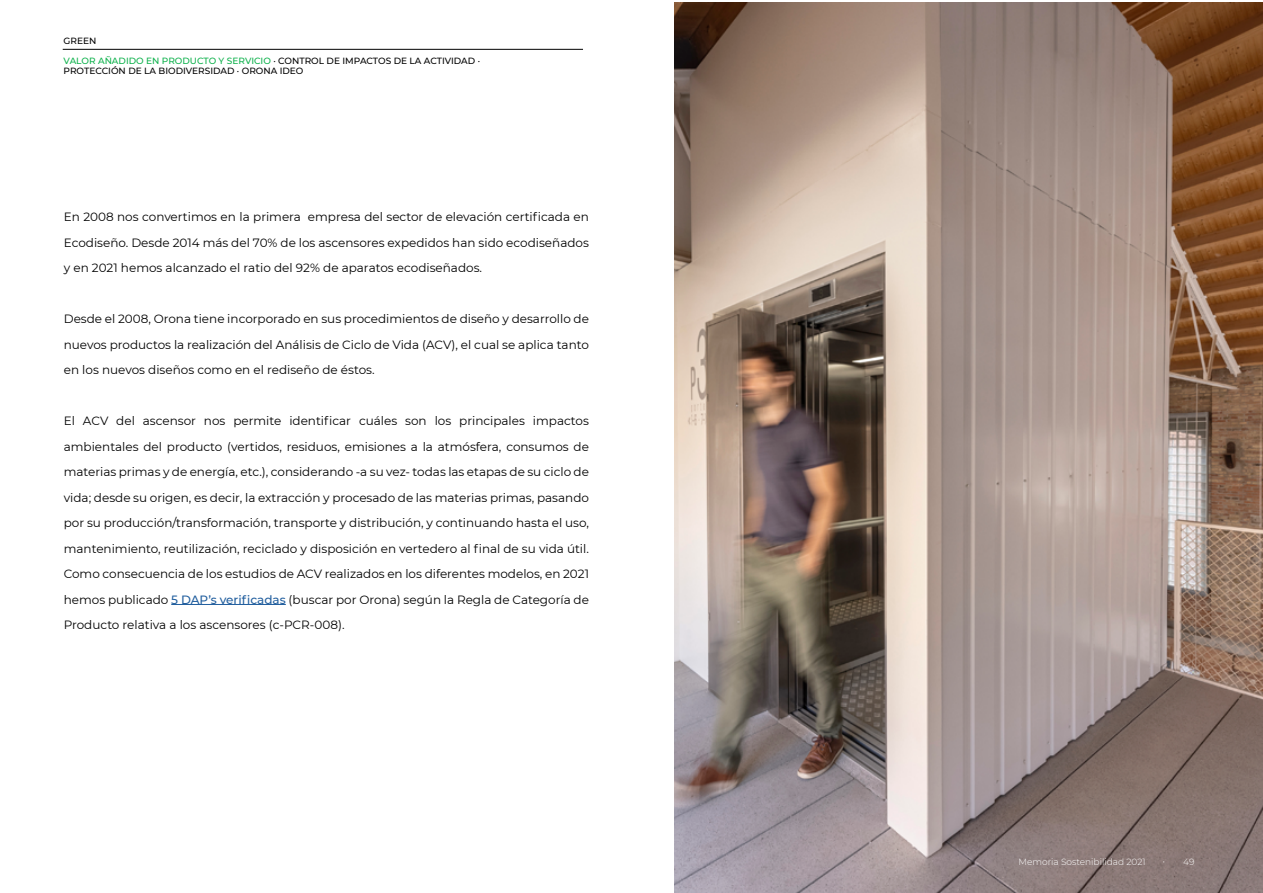
<style>
.page{position:relative;width:1263px;height:893px;background:#fff}
.page>*{position:absolute;margin:0;border:0;box-sizing:border-box;transform-origin:0 0}
.t1{font:12px/25.5px "Montserrat";color:#000;text-align:justify}
.t2{font:500 9px/10.8px "Montserrat";color:#000}
.t3{font:300 9px "Montserrat";color:#fff}
.s1{color:#0db14b}
.s2{font-weight:500;color:#215e9e}
.s3{font-family:"Minion Pro";font-weight:400}
</style>
<div class="page">
<hr style="left:63px;top:49px;width:520px;height:1px;background:#000">
<hr style="left:171px;top:604px;width:115px;height:1px;background:#215e9e">
<img style="left:674px;top:2px;width:589px;height:891px">
<p class="t2" style="left:64px;top:35px;width:34px">GREEN</p>
<p class="t2" style="left:64px;top:55px;width:418px"><span class="s1">VALOR AÑADIDO EN PRODUCTO Y SERVICIO</span> · CONTROL DE IMPACTOS DE LA ACTIVIDAD ·<br>PROTECCIÓN DE LA BIODIVERSIDAD · ORONA IDEO</p>
<p class="t1" style="left:64px;top:204px;width:527px">En 2008 nos convertimos en la primera empresa del sector de elevación certificada en Ecodiseño. Desde 2014 más del 70% de los ascensores expedidos han sido ecodiseñados y en 2021 hemos alcanzado el ratio del 92% de aparatos ecodiseñados.</p>
<p class="t1" style="left:64px;top:306px;width:527px">Desde el 2008, Orona tiene incorporado en sus procedimientos de diseño y desarrollo de nuevos productos la realización del Análisis de Ciclo de Vida (ACV), el cual se aplica tanto en los nuevos diseños como en el rediseño de éstos.</p>
<p class="t1" style="left:64px;top:408px;width:527px">El ACV del ascensor nos permite identificar cuáles son los principales impactos ambientales del producto (vertidos, residuos, emisiones a la atmósfera, consumos de materias primas y de energía, etc.), considerando -a su vez- todas las etapas de su ciclo de vida; desde su origen, es decir, la extracción y procesado de las materias primas, pasando por su producción/transformación, transporte y distribución, y continuando hasta el uso, mantenimiento, reutilización, reciclado y disposición en vertedero al final de su vida útil.<br>Como consecuencia de los estudios de ACV realizados en los diferentes modelos, en 2021 hemos publicado <span class="s2">5 DAP’s verificadas</span> (buscar por Orona) según la Regla de Categoría de Producto relativa a los ascensores (c-PCR-008).</p>
<p class="t3" style="left:1018px;top:856px;width:129px">Memoria Sostenibilidad 2021</p>
<p class="t3" style="left:1163px;top:856px;width:33px"><span class="s3">·</span> 49</p>
</div>
